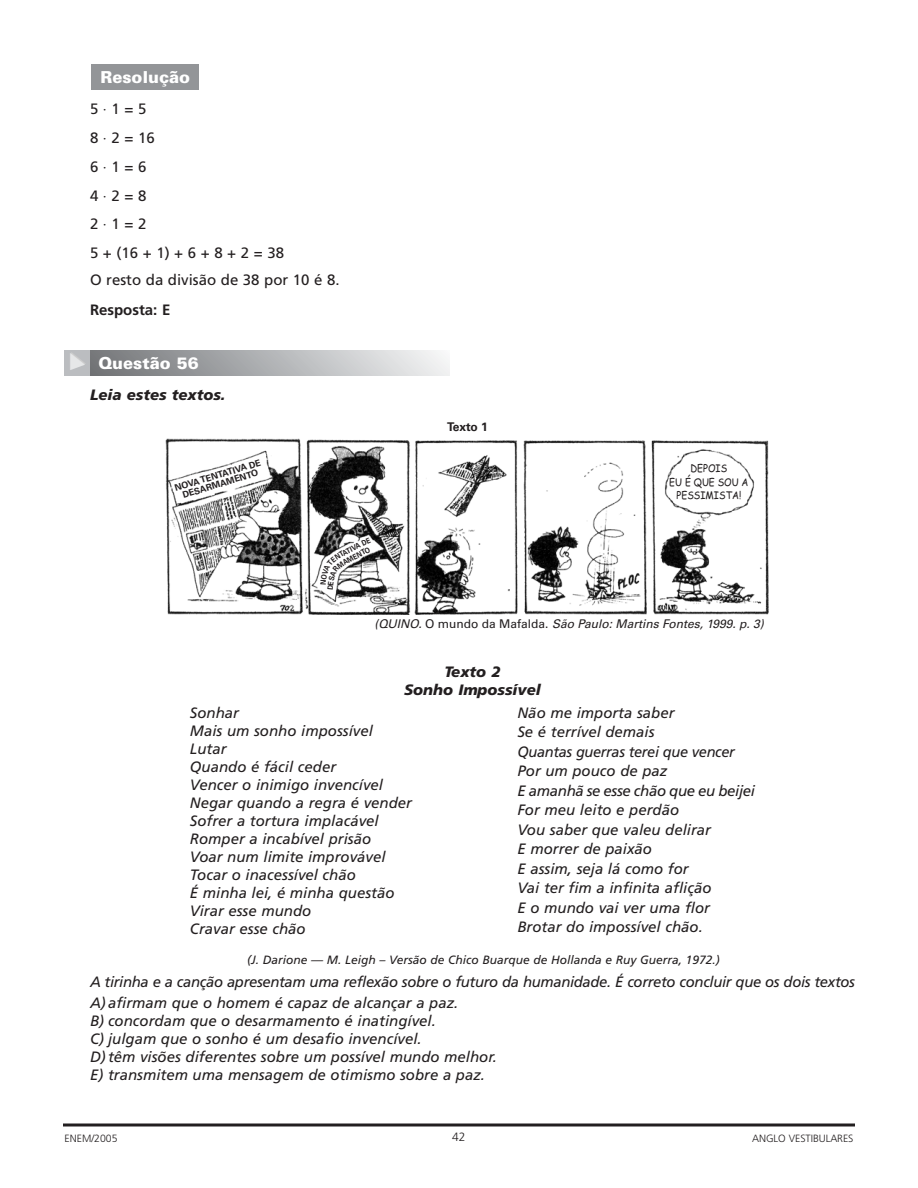
<style>
.page{position:relative;width:918px;height:1188px;background:#fff}
.page>*{position:absolute;margin:0;border:0;box-sizing:border-box;transform-origin:0 0}
.t1{font:900 16.5px "Univers";color:#fff}
.t2{font:italic 15px/18px "Frutiger";color:#231f20}
.t3{font:italic 15px/21px "Frutiger";letter-spacing:-.02em;color:#231f20}
.t4{font:15px/28.8px "Frutiger";color:#231f20}
.t5{font:italic 900 15px/18px "Frutiger";color:#231f20;text-align:center}
.t6{font:700 15px "Frutiger";color:#231f20}
.t7{font:italic 12px "Frutiger";color:#231f20}
.t8{font:italic 12px "Univers";color:#231f20}
.t9{font:700 12px "Univers";letter-spacing:-.01em;color:#231f20}
.t10{font:300 12px "Frutiger";color:#231f20}
.t11{font:10.5px/13.5px "Comic Sans MS";color:#231f20;text-align:center;scale:.9 1}
.t12{font:300 10.5px "Frutiger";letter-spacing:-.005em;color:#231f20}
.t13{font:700 9px/9px "Univers";color:#231f20;text-align:center}
.s1{font-style:normal}
</style>
<div class="page">
<img style="left:165px;top:439px;width:604px;height:176px">
<div style="left:89px;top:350px;width:360px;height:26px;background:linear-gradient(to right,#707276,#f2f4f5)"></div>
<div style="left:64px;top:350px;width:26px;height:26px;background:#bbbdc0"></div>
<div style="left:92px;top:64px;width:108px;height:26px;background:#939598"></div>
<hr style="left:63px;top:1124px;width:792px;height:2px;background:#231f20">
<svg style="left:320px;top:537px;width:51px;height:53px"></svg>
<p class="t1" style="left:100px;top:71px;width:91px">Resolução</p>
<p class="t4" style="left:90px;top:96px;width:196px">5 ⋅ 1 = 5<br>8 ⋅ 2 = 16<br>6 ⋅ 1 = 6<br>4 ⋅ 2 = 8<br>2 ⋅ 1 = 2<br>5 + (16 + 1) + 6 + 8 + 2 = 38</p>
<p class="t4" style="left:90px;top:267px;width:251px">O resto da divisão de 38 por 10 é 8.</p>
<p class="t6" style="left:90px;top:304px;width:82px">Resposta: E</p>
<p class="t1" style="left:98px;top:357px;width:102px">Questão 56</p>
<p class="t5" style="left:90px;top:387px;width:137px">Leia estes textos.</p>
<p class="t13" style="left:174px;top:485px;width:91px;rotate:-17deg">NOVA TENTATIVA DE<br>DESARMAMENTO</p>
<p class="t9" style="left:447px;top:422px;width:42px">Texto 1</p>
<p class="t11" style="left:669px;top:463px;width:89px">DEPOIS<br>EU É QUE SOU A<br>PESSIMISTA!</p>
<p class="t8" style="left:375px;top:619px;width:391px">(QUINO. <span class="s1">O mundo da Mafalda.</span> São Paulo: Martins Fontes, 1999. p. 3)</p>
<p class="t5" style="left:404px;top:664px;width:138px">Texto 2<br>Sonho Impossível</p>
<p class="t2" style="left:190px;top:705px;width:224px">Sonhar<br>Mais um sonho impossível<br>Lutar<br>Quando é fácil ceder<br>Vencer o inimigo invencível<br>Negar quando a regra é vender<br>Sofrer a tortura implacável<br>Romper a incabível prisão<br>Voar num limite improvável<br>Tocar o inacessível chão<br>É minha lei, é minha questão<br>Virar esse mundo<br>Cravar esse chão</p>
<p class="t2" style="left:518px;top:704px;width:239px;line-height:19.5px">Não me importa saber<br>Se é terrível demais<br>Quantas guerras terei que vencer<br>Por um pouco de paz<br>E amanhã se esse chão que eu beijei<br>For meu leito e perdão<br>Vou saber que valeu delirar<br>E morrer de paixão<br>E assim, seja lá como for<br>Vai ter fim a infinita aflição<br>E o mundo vai ver uma flor<br>Brotar do impossível chão.</p>
<p class="t7" style="left:247px;top:955px;width:474px">(J. Darione — M. Leigh – Versão de Chico Buarque de Hollanda e Ruy Guerra, 1972.)</p>
<p class="t3" style="left:90px;top:972px;width:767px">A tirinha e a canção apresentam uma reflexão sobre o futuro da humanidade. É correto concluir que os dois textos<br>A) afirmam que o homem é capaz de alcançar a paz.</p>
<p class="t2" style="left:90px;top:1013px;width:409px">B) concordam que o desarmamento é inatingível.<br>C) julgam que o sonho é um desafio invencível.<br>D) têm visões diferentes sobre um possível mundo melhor.<br>E) transmitem uma mensagem de otimismo sobre a paz.</p>
<p class="t12" style="left:64px;top:1134px;width:55px">ENEM/2005</p>
<p class="t10" style="left:452px;top:1132px;width:15px">42</p>
<p class="t12" style="left:752px;top:1134px;width:103px">ANGLO VESTIBULARES</p>
</div>
